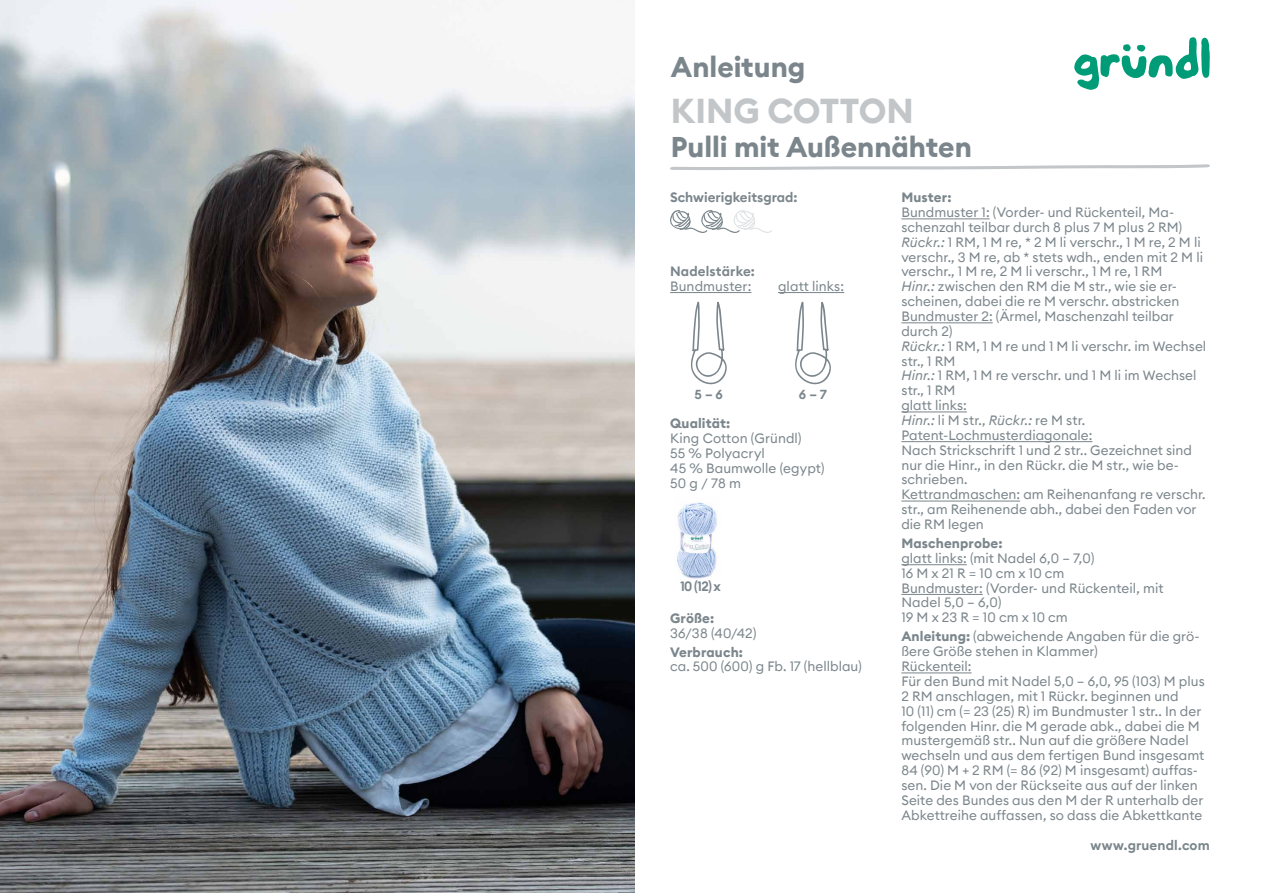
<style>
.page{position:relative;width:1263px;height:893px;background:#fff}
.page>*{position:absolute;margin:0;border:0;box-sizing:border-box;transform-origin:0 0}
.t1{font:700 34.5px "Euclid Circular B";color:#c2c6c9}
.t2{font:700 28.5px "Euclid Circular B";color:#7b868c}
.t3{font:13.5px/14.9px "Euclid Circular B";letter-spacing:.005em;color:#7b868c}
.t4{font:600 13.5px "Euclid Circular B";color:#7b868c}
.t5{font:700 13.5px "Euclid Circular B";letter-spacing:.01em;color:#7b868c}
.t6{font:600 13.5px "Euclid Circular B";color:#7b868c;scale:.96 1}
.t7{font:600 13.05px "Euclid Circular B";color:#7b868c}
.s1{font-style:italic}
.s2{font-weight:700}
</style>
<div class="page">
<svg style="left:1074px;top:37px;width:136px;height:53px"></svg>
<hr style="left:901px;top:218px;width:89px;height:1px;background:#7b868c">
<hr style="left:901px;top:322px;width:92px;height:1px;background:#7b868c">
<hr style="left:901px;top:411px;width:66px;height:1px;background:#7b868c">
<hr style="left:901px;top:441px;width:191px;height:1px;background:#7b868c">
<hr style="left:901px;top:501px;width:119px;height:1px;background:#7b868c">
<hr style="left:901px;top:564px;width:66px;height:1px;background:#7b868c">
<hr style="left:901px;top:594px;width:82px;height:1px;background:#7b868c">
<hr style="left:901px;top:672px;width:71px;height:1px;background:#7b868c">
<svg style="left:670px;top:210px;width:102px;height:23px"></svg>
<svg style="left:670px;top:164px;width:540px;height:6px"></svg>
<img style="left:0;top:0;width:635px;height:893px">
<img style="left:677px;top:502px;width:40px;height:77px">
<svg style="left:691px;top:301px;width:36px;height:84px"></svg>
<svg style="left:795px;top:301px;width:36px;height:84px"></svg>
<hr style="left:670px;top:292px;width:81px;height:1px;background:#7b868c">
<hr style="left:778px;top:292px;width:66px;height:1px;background:#7b868c">
<h2 class="t2" style="left:671px;top:48px;width:136px">Anleitung</h2>
<h1 class="t1" style="left:671px;top:88px;width:244px">KING COTTON</h1>
<h2 class="t2" style="left:671px;top:128px;width:302px">Pulli mit Außennähten</h2>
<p class="t4" style="left:670px;top:189px;width:129px">Schwierigkeitsgrad:</p>
<p class="t4" style="left:670px;top:262px;width:86px">Nadelstärke:</p>
<p class="t3" style="left:670px;top:278px;width:83px">Bundmuster:</p>
<p class="t3" style="left:778px;top:278px;width:68px">glatt links:</p>
<p class="t7" style="left:694px;top:386px;width:30px">5 – 6</p>
<p class="t7" style="left:799px;top:386px;width:30px">6 – 7</p>
<p class="t5" style="left:670px;top:415px;width:62px">Qualität:</p>
<p class="t3" style="left:670px;top:431px;width:156px">King Cotton (Gründl)<br>55 % Polyacryl<br>45 % Baumwolle (egypt)<br>50 g / 78 m</p>
<p class="t6" style="left:680px;top:577px;width:44px">10 (12) x</p>
<p class="t5" style="left:670px;top:609px;width:46px">Größe:</p>
<p class="t3" style="left:670px;top:625px;width:88px">36/38 (40/42)</p>
<p class="t5" style="left:670px;top:643px;width:74px">Verbrauch:</p>
<p class="t3" style="left:670px;top:659px;width:193px">ca. 500 (600) g Fb. 17 (hellblau)</p>
<p class="t5" style="left:901px;top:189px;width:52px">Muster:</p>
<p class="t3" style="left:901px;top:205px;width:306px">Bundmuster 1: (Vorder- und Rückenteil, Ma&shy;schenzahl teilbar durch 8 plus 7 M plus 2 RM)<br><span class="s1">Rückr.:</span> 1 RM, 1 M re, * 2 M li verschr., 1 M re, 2 M li verschr., 3 M re, ab * stets wdh., enden mit 2 M li verschr., 1 M re, 2 M li verschr., 1 M re, 1 RM<br><span class="s1">Hinr.:</span> zwischen den RM die M str., wie sie er&shy;scheinen, dabei die re M verschr. abstricken Bundmuster 2: (Ärmel, Maschenzahl teilbar durch 2)<br><span class="s1">Rückr.:</span> 1 RM, 1 M re und 1 M li verschr. im Wechsel str., 1 RM<br><span class="s1">Hinr.:</span> 1 RM, 1 M re verschr. und 1 M li im Wechsel str., 1 RM<br>glatt links:<br><span class="s1">Hinr.:</span> li M str., <span class="s1">Rückr.:</span> re M str.<br>Patent-Lochmusterdiagonale:<br>Nach Strickschrift 1 und 2 str.. Gezeichnet sind nur die Hinr., in den Rückr. die M str., wie be&shy;schrieben.<br>Kettrandmaschen: am Reihenanfang re verschr. str., am Reihenende abh., dabei den Faden vor die RM legen</p>
<p class="t5" style="left:901px;top:535px;width:103px">Maschenprobe:</p>
<p class="t3" style="left:901px;top:551px;width:264px">glatt links: (mit Nadel 6,0 – 7,0)<br>16 M x 21 R = 10 cm x 10 cm<br>Bundmuster: (Vorder- und Rückenteil, mit<br>Nadel 5,0 – 6,0)<br>19 M x 23 R = 10 cm x 10 cm</p>
<p class="t3" style="left:901px;top:629px;width:305px"><span class="s2">Anleitung:</span> (abweichende Angaben für die grö&shy;ßere Größe stehen in Klammer)<br>Rückenteil:<br>Für den Bund mit Nadel 5,0 – 6,0, 95 (103) M plus 2 RM anschlagen, mit 1 Rückr. beginnen und<br>10 (11) cm (= 23 (25) R) im Bundmuster 1 str.. In der folgenden Hinr. die M gerade abk., dabei die M mustergemäß str.. Nun auf die größere Nadel wechseln und aus dem fertigen Bund insgesamt 84 (90) M + 2 RM (= 86 (92) M insgesamt) auffas&shy;sen. Die M von der Rückseite aus auf der linken Seite des Bundes aus den M der R unterhalb der Abkettreihe auffassen, so dass die Abkettkante</p>
<p class="t4" style="left:1091px;top:836px;width:121px">www.gruendl.com</p>
</div>
